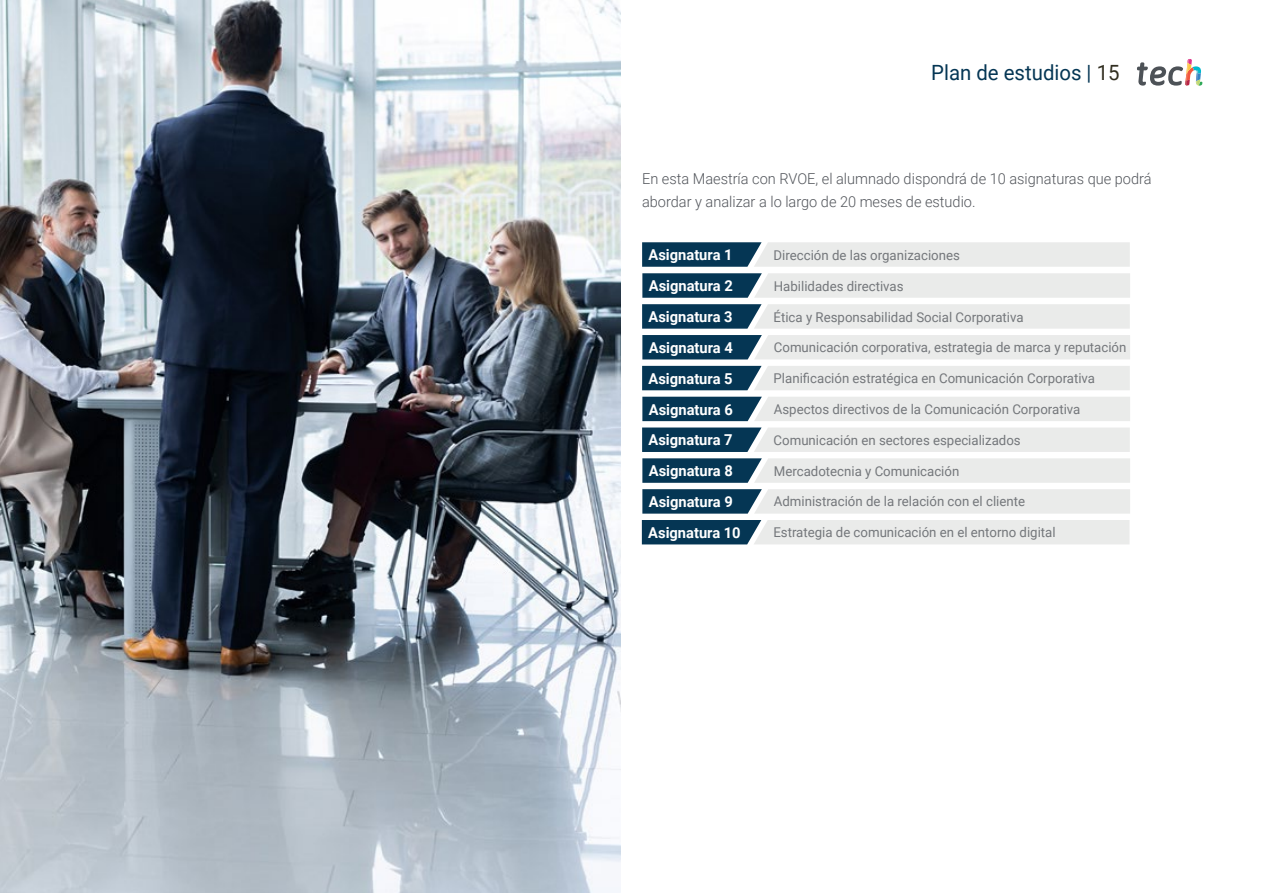
<style>
.page{position:relative;width:1263px;height:893px;background:#fff}
.page>*{position:absolute;margin:0;border:0;box-sizing:border-box;transform-origin:0 0}
.t1{font:21px "Roboto";color:#053654}
.t2{font:700 15px/30.8px "Roboto";color:#fff}
.t3{font:300 15px/22.5px "Roboto";color:#52555b}
.t4{font:13.5px "Roboto";color:#74777b}
.s1{color:#312e20}
</style>
<div class="page">
<img style="left:0;top:0;width:621px;height:893px">
<svg style="left:1137px;top:59px;width:65px;height:27px"></svg>
<svg style="left:642px;top:273px;width:488px;height:25px;background:#b7c2c8"></svg>
<svg style="left:642px;top:366px;width:488px;height:24px;background:#b5c1c7"></svg>
<svg style="left:642px;top:335px;width:488px;height:24px;background:#b5c1c7"></svg>
<svg style="left:642px;top:458px;width:488px;height:25px;background:#b7c2c8"></svg>
<svg style="left:642px;top:427px;width:488px;height:25px;background:#b7c2c8"></svg>
<svg style="left:642px;top:397px;width:488px;height:24px;background:#b5c1c7"></svg>
<svg style="left:642px;top:489px;width:488px;height:25px;background:#b7c2c8"></svg>
<svg style="left:642px;top:520px;width:487px;height:24px;background:#b5c1c7"></svg>
<svg style="left:642px;top:242px;width:488px;height:25px;background:#b7c2c8"></svg>
<svg style="left:642px;top:304px;width:488px;height:25px;background:#b7c2c8"></svg>
<h1 class="t1" style="left:931px;top:57px;width:190px">Plan de estudios | <span class="s1">15</span></h1>
<p class="t3" style="left:642px;top:167px;width:511px">En esta Maestría con RVOE, el alumnado dispondrá de 10 asignaturas que podrá abordar y analizar a lo largo de 20 meses de estudio.</p>
<p class="t2" style="left:648px;top:239px;width:86px">Asignatura 1</p>
<p class="t4" style="left:774px;top:245px;width:188px">Dirección de las organizaciones</p>
<p class="t2" style="left:649px;top:270px;width:86px">Asignatura 2</p>
<p class="t4" style="left:774px;top:276px;width:131px">Habilidades directivas</p>
<p class="t2" style="left:648px;top:301px;width:86px">Asignatura 3</p>
<p class="t4" style="left:774px;top:307px;width:251px">Ética y Responsabilidad Social Corporativa</p>
<p class="t2" style="left:649px;top:332px;width:86px">Asignatura 4</p>
<p class="t4" style="left:774px;top:338px;width:354px">Comunicación corporativa, estrategia de marca y reputación</p>
<p class="t2" style="left:648px;top:362px;width:86px">Asignatura 5</p>
<p class="t4" style="left:774px;top:369px;width:323px">Planificación estratégica en Comunicación Corporativa</p>
<p class="t2" style="left:649px;top:393px;width:86px">Asignatura 6</p>
<p class="t4" style="left:774px;top:400px;width:308px">Aspectos directivos de la Comunicación Corporativa</p>
<p class="t2" style="left:648px;top:424px;width:86px">Asignatura 7</p>
<p class="t4" style="left:774px;top:431px;width:249px">Comunicación en sectores especializados</p>
<p class="t2" style="left:649px;top:455px;width:86px">Asignatura 8</p>
<p class="t4" style="left:774px;top:461px;width:187px">Mercadotecnia y Comunicación</p>
<p class="t2" style="left:648px;top:486px;width:94px">Asignatura 9<br>Asignatura 10</p>
<p class="t4" style="left:774px;top:492px;width:253px">Administración de la relación con el cliente</p>
<p class="t4" style="left:773px;top:523px;width:284px">Estrategia de comunicación en el entorno digital</p>
</div>
